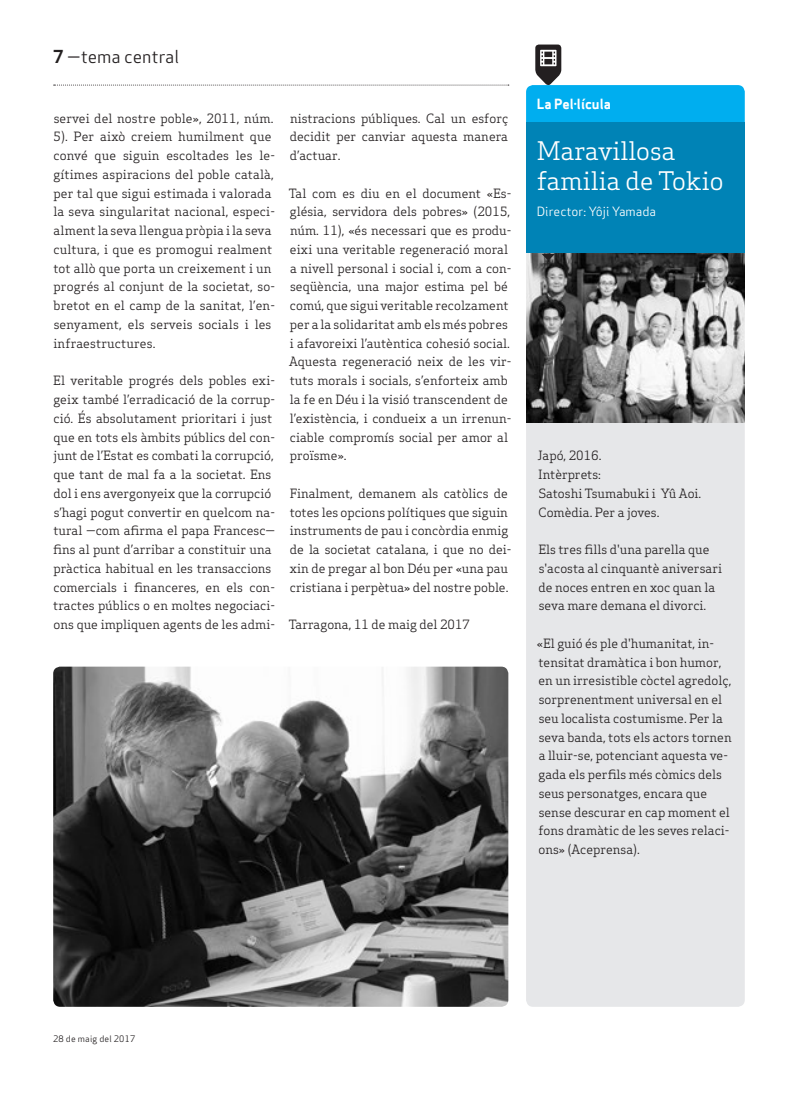
<style>
.page{position:relative;width:798px;height:1099px;background:#fff}
.page>*{position:absolute;margin:0;border:0;box-sizing:border-box;transform-origin:0 0}
.Subtitol_Secció{font:25px/30px "Apex Serif";color:#fff}
.Capçalera{font:17.5px "Apex Sans Book T";color:#231f20}
.Titular_Secció_Petit{font:13.75px "Apex Sans Bold T";color:#fff}
.Text_General{font:12.5px/18.8px "Apex Serif";color:#231f20}
.Titulars{font:12.5px "Apex Sans Book T";color:#fff}
.Data_Peu{font:8.75px "Apex Sans Book T";letter-spacing:.02em;color:#231f20}
.s1{font-family:"Apex Sans Bold T"}
</style>
<div class="page">
<img style="left:53px;top:666px;width:455px;height:340px">
<svg style="left:54px;top:85px;width:454px;height:1px"></svg>
<div style="left:526px;top:423px;width:218px;height:583px;background:#e6e7e9"></div>
<div style="left:526px;top:123px;width:218px;height:131px;background:#0083b6"></div>
<img style="left:526px;top:254px;width:218px;height:169px">
<svg style="left:541px;top:254px;width:13px;height:6px"></svg>
<svg style="left:526px;top:45px;width:218px;height:78px"></svg>
<p class="Capçalera" style="left:53px;top:46px;width:127px"><span class="s1">7</span> —tema central</p>
<p class="Text_General" style="left:53px;top:108px;width:223px">servei del nostre poble», 2011, núm.<br>5). Per això creiem humilment que convé que siguin escoltades les le&shy;gítimes aspiracions del poble català, per tal que sigui estimada i valorada la seva singularitat nacional, especi&shy;alment la seva llengua pròpia i la seva cultura, i que es promogui realment tot allò que porta un creixement i un progrés al conjunt de la societat, so&shy;bretot en el camp de la sanitat, l’en&shy;senyament, els serveis socials i les infraestructures.</p>
<p class="Text_General" style="left:53px;top:371px;width:223px">El veritable progrés dels pobles exi&shy;geix també l’erradicació de la corrup&shy;ció. És absolutament prioritari i just que en tots els àmbits públics del con&shy;junt de l’Estat es combati la corrupció, que tant de mal fa a la societat. Ens dol i ens avergonyeix que la corrupció s’hagi pogut convertir en quelcom na&shy;tural —com afirma el papa Francesc— fins al punt d’arribar a constituir una pràctica habitual en les transaccions comercials i financeres, en els con&shy;tractes públics o en moltes negociaci&shy;ons que impliquen agents de les admi-</p>
<p class="Text_General" style="left:290px;top:108px;width:220px;text-align:justify">nistracions públiques. Cal un esforç decidit per canviar aquesta manera d’actuar.</p>
<p class="Text_General" style="left:289px;top:183px;width:224px">Tal com es diu en el document «Es&shy;glésia, servidora dels pobres» (2015, núm. 11), «és necessari que es produ&shy;eixi una veritable regeneració moral a nivell personal i social i, com a con&shy;seqüència, una major estima pel bé comú, que sigui veritable recolzament per a la solidaritat amb els més pobres i afavoreixi l’autèntica cohesió social.<br>Aquesta regeneració neix de les vir&shy;tuts morals i socials, s’enforteix amb la fe en Déu i la visió transcendent de l’existència, i condueix a un irrenun&shy;ciable compromís social per amor al proïsme».</p>
<p class="Text_General" style="left:289px;top:483px;width:223px">Finalment, demanem als catòlics de totes les opcions polítiques que siguin instruments de pau i concòrdia enmig de la societat catalana, i que no dei&shy;xin de pregar al bon Déu per «una pau cristiana i perpètua» del nostre poble.</p>
<p class="Text_General" style="left:289px;top:615px;width:183px">Tarragona, 11 de maig del 2017</p>
<p class="Titular_Secció_Petit" style="left:536px;top:95px;width:76px">La Pel·lícula</p>
<p class="Subtitol_Secció" style="left:536px;top:136px;width:188px">Maravillosa familia de Tokio</p>
<p class="Titulars" style="left:536px;top:204px;width:121px">Director: Yôji Yamada</p>
<p class="Text_General" style="left:537px;top:446px;width:66px">Japó, 2016.</p>
<p class="Text_General" style="left:538px;top:465px;width:64px">Intèrprets:</p>
<p class="Text_General" style="left:538px;top:483px;width:164px">Satoshi Tsumabuki i Yû Aoi.</p>
<p class="Text_General" style="left:538px;top:502px;width:122px">Comèdia. Per a joves.</p>
<p class="Text_General" style="left:538px;top:540px;width:185px">Els tres fills d'una parella que s'acosta al cinquantè aniversari de noces entren en xoc quan la seva mare demana el divorci.</p>
<p class="Text_General" style="left:536px;top:633px;width:196px">«El guió és ple d'humanitat, in&shy;tensitat dramàtica i bon humor, en un irresistible còctel agredolç, sorprenentment universal en el seu localista costumisme. Per la seva banda, tots els actors tornen a lluir-se, potenciant aquesta ve&shy;gada els perfils més còmics dels seus personatges, encara que sense descurar en cap moment el fons dramàtic de les seves relaci&shy;ons» (Aceprensa).</p>
<p class="Data_Peu" style="left:53px;top:1032px;width:84px">28 de maig del 2017</p>
</div>
